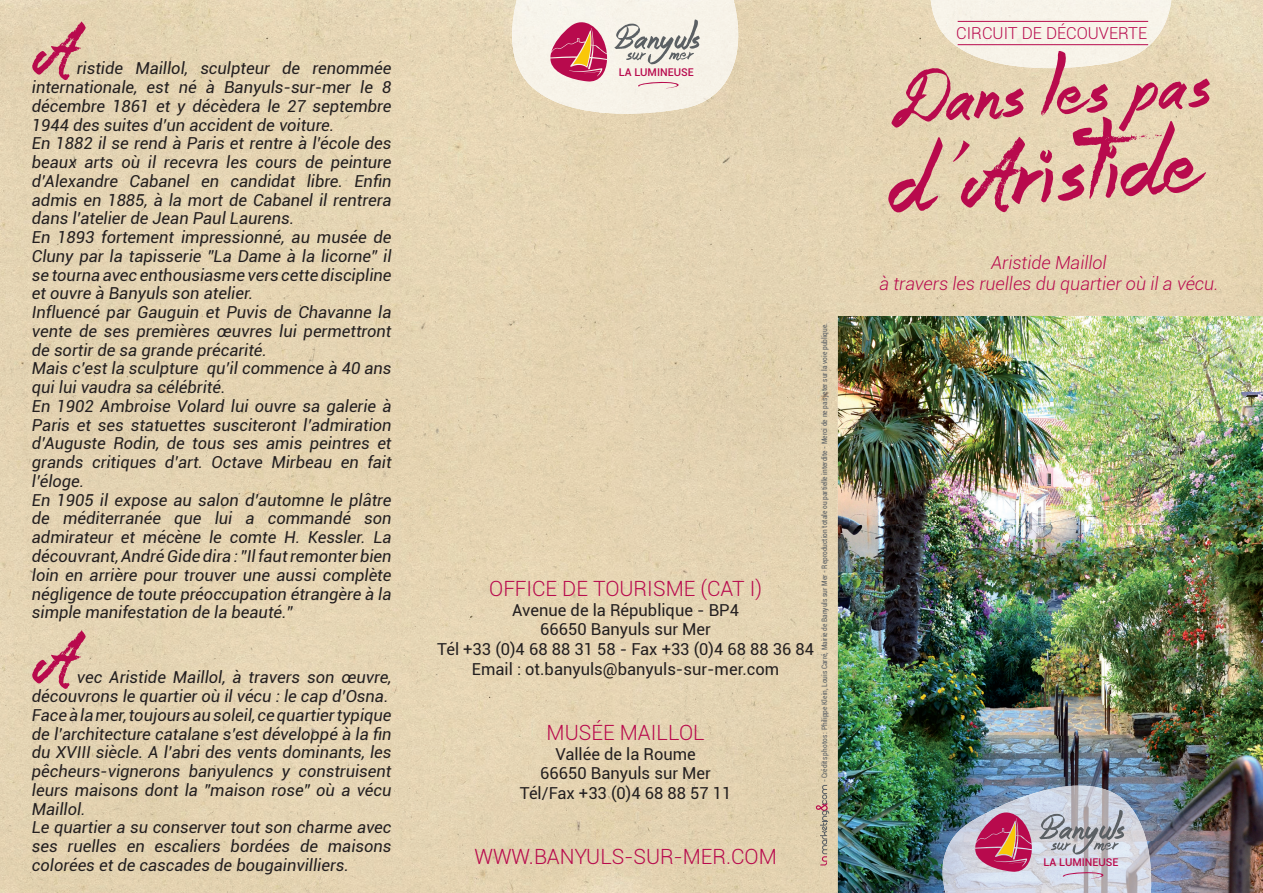
<style>
.page{position:relative;width:1263px;height:893px;background:#fff}
.page>*{position:absolute;margin:0;border:0;box-sizing:border-box;transform-origin:0 0}
.t1{font:75.15px "Messenger";color:#b80a4d}
.t2{font:300 21px "Roboto";color:#b80a4d}
.t3{font:italic 300 18px/21.6px "Roboto";color:#b80a4d;text-align:center}
.t4{font:italic 16.5px/18.8px "Roboto";color:#231f20}
.t5{font:16.5px/19.8px "Roboto";color:#231f20;text-align:center}
.t6{font:300 16.5px "Roboto";color:#b80a4d}
.t7{font:500 10.8px "Roboto";color:#b80a4d}
.t8{font:condensed 7.5px "Roboto";color:#5b6064}
</style>
<div class="page">
<img style="left:0;top:0;width:1263px;height:893px">
<img style="left:838px;top:316px;width:425px;height:420px">
<img style="left:838px;top:736px;width:159px;height:157px">
<img style="left:997px;top:736px;width:266px;height:106px">
<img style="left:1152px;top:842px;width:111px;height:51px">
<img style="left:937px;top:786px;width:215px;height:107px">
<svg style="left:975px;top:810px;width:57px;height:63px;background:#c25e7d"></svg>
<svg style="left:1063px;top:872px;width:40px;height:6px"></svg>
<svg style="left:1039px;top:810px;width:85px;height:44px;background:#afb1b9"></svg>
<img style="left:931px;top:0;width:240px;height:51px">
<img style="left:512px;top:0;width:234px;height:114px">
<hr style="left:958px;top:44px;width:190px;height:1px;background:#b80a4d">
<hr style="left:958px;top:21px;width:190px;height:1px;background:#b80a4d">
<svg style="left:888px;top:51px;width:322px;height:162px;background:#dcaa9f"></svg>
<svg style="left:550px;top:20px;width:57px;height:63px;background:#d36c82"></svg>
<svg style="left:638px;top:82px;width:41px;height:6px"></svg>
<svg style="left:614px;top:20px;width:86px;height:44px;background:#cecdc6"></svg>
<svg style="left:816px;top:785px;width:13px;height:80px"></svg>
<h1 class="t1" style="left:32px;top:12px;width:46px">A</h1>
<p class="t4" style="left:32px;top:59px;width:361px;text-indent:45px">ristide Maillol, sculpteur de renommée internationale, est né à Banyuls-sur-mer le 8 décembre 1861 et y décèdera le 27 septembre 1944 des suites d’un accident de voiture.<br>En 1882 il se rend à Paris et rentre à l’école des beaux arts où il recevra les cours de peinture d’Alexandre Cabanel en candidat libre. Enfin admis en 1885, à la mort de Cabanel il rentrera dans l’atelier de Jean Paul Laurens.<br>En 1893 fortement impressionné, au musée de Cluny par la tapisserie ”La Dame à la licorne” il se tourna avec enthousiasme vers cette discipline et ouvre à Banyuls son atelier.<br>Influencé par Gauguin et Puvis de Chavanne la vente de ses premières œuvres lui permettront de sortir de sa grande précarité.<br>Mais c’est la sculpture qu’il commence à 40 ans qui lui vaudra sa célébrité.<br>En 1902 Ambroise Volard lui ouvre sa galerie à Paris et ses statuettes susciteront l’admiration d’Auguste Rodin, de tous ses amis peintres et grands critiques d’art. Octave Mirbeau en fait l’éloge.<br>En 1905 il expose au salon d’automne le plâtre de méditerranée que lui a commandé son admirateur et mécène le comte H. Kessler. La découvrant, André Gide dira : ”Il faut remonter bien loin en arrière pour trouver une aussi complète négligence de toute préoccupation étrangère à la simple manifestation de la beauté.”</p>
<h1 class="t1" style="left:32px;top:620px;width:46px">A</h1>
<p class="t4" style="left:32px;top:668px;width:361px;text-indent:45px">vec Aristide Maillol, à travers son œuvre, découvrons le quartier où il vécu : le cap d’Osna.<br>Face à la mer, toujours au soleil, ce quartier typique de l’architecture catalane s’est développé à la fin du XVIII siècle. A l’abri des vents dominants, les pêcheurs-vignerons banyulencs y construisent leurs maisons dont la ”maison rose” où a vécu Maillol.<br>Le quartier a su conserver tout son charme avec ses ruelles en escaliers bordées de maisons colorées et de cascades de bougainvilliers.</p>
<p class="t7" style="left:619px;top:69px;width:77px">LA LUMINEUSE</p>
<p class="t8" style="left:820px;top:782px;width:461px;rotate:-90deg">- Crédits photos : Philippe Klein, Louis Carré, Mairie de Banyuls sur Mer - Reproduction totale ou partielle interdite - Merci de ne pas jeter sur la voie publique.</p>
<p class="t2" style="left:489px;top:576px;width:274px">OFFICE DE TOURISME (CAT I)</p>
<p class="t5" style="left:437px;top:600px;width:378px">Avenue de la République - BP4<br>66650 Banyuls sur Mer<br>Tél +33 (0)4 68 88 31 58 - Fax +33 (0)4 68 88 36 84<br>Email : ot.banyuls@banyuls-sur-mer.com</p>
<p class="t2" style="left:546px;top:720px;width:160px">MUSÉE MAILLOL</p>
<p class="t5" style="left:520px;top:744px;width:213px">Vallée de la Roume<br>66650 Banyuls sur Mer<br>Tél/Fax +33 (0)4 68 88 57 11</p>
<p class="t2" style="left:474px;top:845px;width:304px">WWW.BANYULS-SUR-MER.COM</p>
<p class="t6" style="left:956px;top:24px;width:192px">CIRCUIT DE DÉCOUVERTE</p>
<p class="t3" style="left:879px;top:252px;width:341px">Aristide Maillol<br>à travers les ruelles du quartier où il a vécu.</p>
<p class="t7" style="left:1043px;top:859px;width:77px">LA LUMINEUSE</p>
</div>
